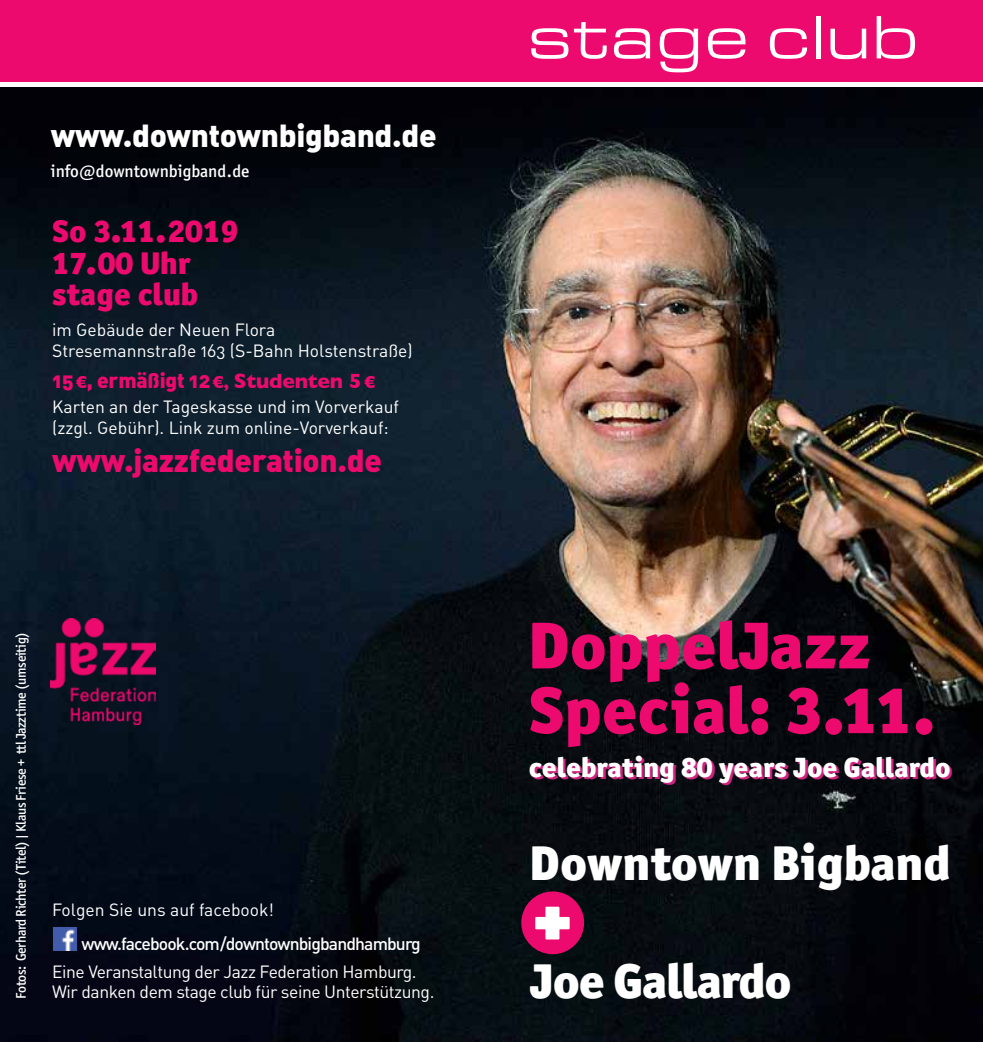
<style>
.page{position:relative;width:983px;height:1042px;background:#fff}
.page>*{position:absolute;margin:0;border:0;box-sizing:border-box;transform-origin:0 0}
.t1{font:900 75.42px "Officina Sans ITC Pro";color:#fff}
.t2{font:900 66.5px/64.8px "Officina Sans ITC Pro";color:#ed0a6e}
.t3{font:900 49px "Officina Sans ITC Pro";letter-spacing:-.01em;color:#fff}
.t4{font:900 31.5px/31.5px "Officina Sans ITC Pro";color:#ed0a6e}
.t5{font:31.5px "DIN Black Alternate";letter-spacing:-.01em;color:#fff}
.t6{font:31.5px "DIN Black Alternate";letter-spacing:-.01em;color:#ed0a6e}
.t7{font:900 28px "Officina Sans ITC Pro";color:#fff}
.t8{font:21px "DIN Black Alternate";letter-spacing:-.01em;color:#ed0a6e}
.t9{font:700 21px "Gill Sans";letter-spacing:-.01em;color:#ed0a6e}
.t10{font:17.5px/21px "DIN Regular Alternate";color:#fff}
.t11{font:17.5px/19.2px "DIN Regular Alternate";letter-spacing:-.025em;color:#fff}
.t12{font:17.5px "DIN Medium Alternate";letter-spacing:-.05em;color:#fff}
.t13{font:500 17.5px "Officina Sans ITC Pro";color:#fff}
.t14{font:700 17.5px "Gill Sans";color:#ed0a6e}
.t15{font:500 14px "Officina Sans ITC Pro";letter-spacing:-.025em;color:#fff}
.s1{font-size:21px}
.s2{font-family:"DIN Black Alternate";font-weight:400;font-size:21px}
</style>
<div class="page">
<img style="left:0;top:88px;width:982px;height:954px">
<div style="left:0;top:0;width:982px;height:82px;background:#ed0a6e"></div>
<svg style="left:531px;top:22px;width:75px;height:37px"></svg>
<svg style="left:613px;top:28px;width:37px;height:31px"></svg>
<svg style="left:659px;top:28px;width:39px;height:44px"></svg>
<svg style="left:707px;top:28px;width:38px;height:31px"></svg>
<svg style="left:769px;top:28px;width:37px;height:31px"></svg>
<div style="left:815px;top:16px;width:5px;height:42px;background:#fff"></div>
<svg style="left:830px;top:29px;width:36px;height:30px"></svg>
<svg style="left:876px;top:16px;width:38px;height:43px"></svg>
<img style="left:53px;top:927px;width:24px;height:23px">
<div style="left:521px;top:891px;width:63px;height:63px;background:#ed0a6e;border-radius:50%"></div>
<img style="left:51px;top:618px;width:105px;height:107px">
<h3 class="t5" style="left:51px;top:115px;width:387px">www.downtownbigband.de</h3>
<p class="t13" style="left:51px;top:160px;width:200px">info@downtownbigband.de</p>
<h3 class="t4" style="left:52px;top:215px;width:188px">So 3.11.2019<br>17.00 Uhr stage club</h3>
<p class="t10" style="left:52px;top:319px;width:362px">im Gebäude der Neuen Flora<br>Stresemannstraße 163 -S( Bahn Holstenstraße(</p>
<p class="t14" style="left:349px;top:368px;width:28px">€<span class="s1">5</span></p>
<p class="t8" style="left:97px;top:367px;width:115px">ermäßigt 12</p>
<p class="t9" style="left:234px;top:364px;width:111px">Studenten</p>
<p class="t8" style="left:52px;top:367px;width:23px">15</p>
<p class="t10" style="left:52px;top:396px;width:348px">Karten an der Tageskasse und im Vorverkauf (zzgl. Gebühr .) Link zum online-Vorverkauf:</p>
<h3 class="t6" style="left:52px;top:440px;width:331px">www.jazzfederation.de</h3>
<p class="t14" style="left:76px;top:368px;width:18px">€<span class="s2">,</span></p>
<p class="t14" style="left:213px;top:368px;width:17px">€,</p>
<p class="t15" style="left:13px;top:999px;width:368px;rotate:-90deg">Fotos: Gerhard Richter (Titel) | Klaus Friese + ttl Jazztime (umseitig(</p>
<p class="t10" style="left:52px;top:899px;width:223px">Folgen Sie uns auf facebook!</p>
<p class="t12" style="left:81px;top:932px;width:341px">www.facebook.com/downtownbigbandhamburg</p>
<p class="t11" style="left:52px;top:962px;width:384px">Eine Veranstaltung der Jazz Federation Hamburg.<br>Wir danken dem stage club für seine Unterstützung.</p>
<h2 class="t2" style="left:528px;top:612px;width:407px">DoppelJazz<br>Special: 3.11.</h2>
<h3 class="t7" style="left:528px;top:748px;width:423px">celebrating 80 years Joe Gallardo</h3>
<h3 class="t3" style="left:530px;top:831px;width:422px">Downtown Bigband</h3>
<h1 class="t1" style="left:533px;top:873px;width:39px">+</h1>
<h3 class="t3" style="left:530px;top:949px;width:263px">Joe Gallardo</h3>
</div>
